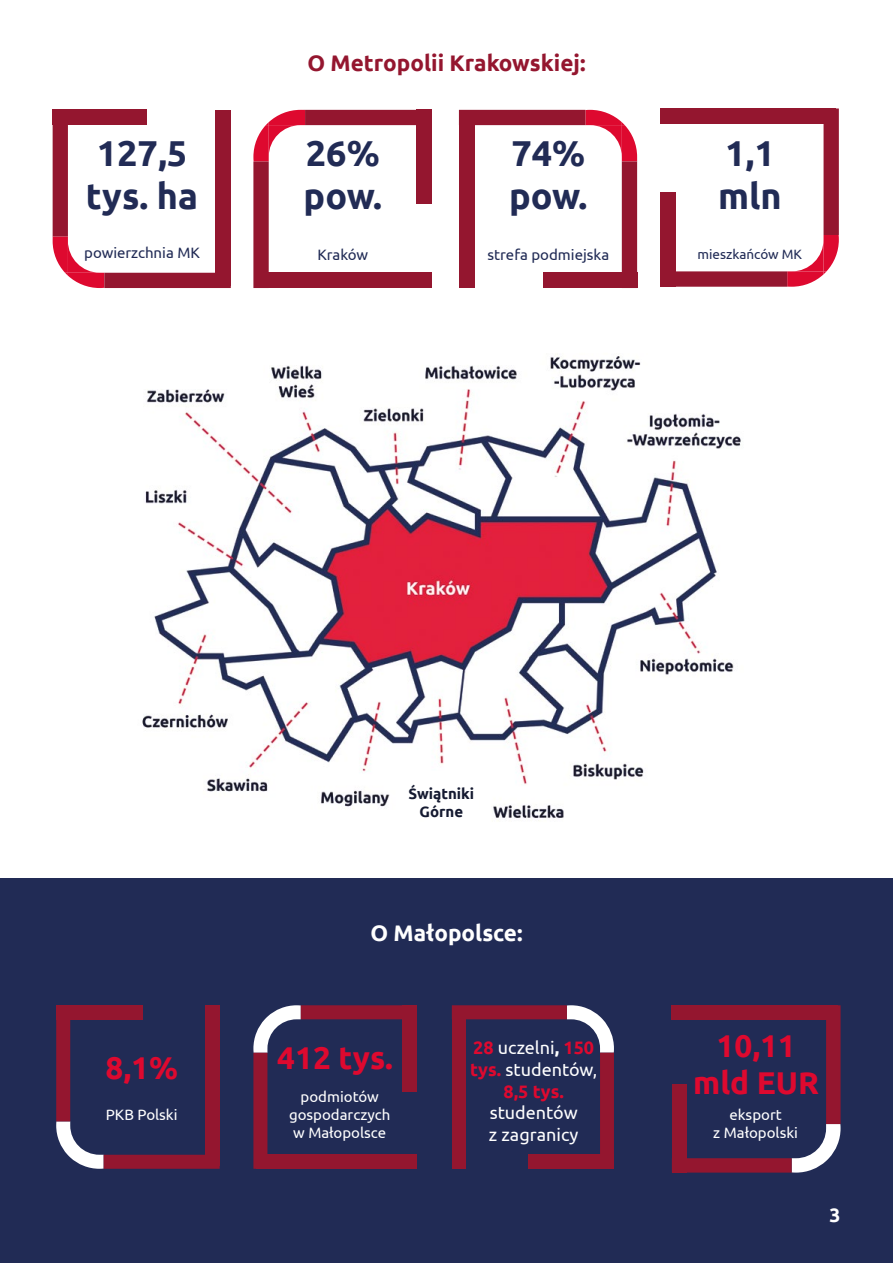
<style>
.page{position:relative;width:893px;height:1263px;background:#fff}
.page>*{position:absolute;margin:0;border:0;box-sizing:border-box;transform-origin:0 0}
.t1{font:700 36px/43.2px "Ubuntu";color:#212b55}
.t2{font:700 31.5px/37.8px "Ubuntu";color:#de092f;text-align:center}
.t3{font:700 22.5px "Ubuntu";color:#94162f}
.t4{font:700 22.5px "Ubuntu";color:#fff}
.t5{font:700 19.5px "Ubuntu";color:#fff}
.t6{font:18px/21.6px "Ubuntu";color:#fff;text-align:center}
.t7{font:15px/18px "Ubuntu";color:#fff;text-align:center}
.t8{font:15px "Ubuntu";color:#212b55}
.t9{font:700 15px/18px "Ubuntu";color:#151a31;text-align:center}
.t10{font:13.5px "Ubuntu";color:#212b55}
.s1{font-weight:700;color:#de092f}
.s2{font-weight:700}
</style>
<div class="page">
<div style="left:0;top:878px;width:893px;height:385px;background:#212b55"></div>
<svg style="left:53px;top:110px;width:178px;height:178px"></svg>
<svg style="left:253px;top:110px;width:179px;height:178px"></svg>
<svg style="left:459px;top:110px;width:179px;height:178px"></svg>
<svg style="left:661px;top:108px;width:178px;height:179px"></svg>
<svg style="left:56px;top:1005px;width:164px;height:164px"></svg>
<svg style="left:253px;top:1005px;width:164px;height:164px"></svg>
<svg style="left:452px;top:1005px;width:162px;height:164px"></svg>
<svg style="left:672px;top:1005px;width:168px;height:168px"></svg>
<img style="left:142px;top:354px;width:599px;height:467px">
<div style="left:412px;top:771px;width:67px;height:47px;background:#fff"></div>
<h1 class="t1" style="left:86px;top:131px;width:114px">127,5 tys. ha</h1>
<p class="t8" style="left:84px;top:244px;width:117px">powierzchnia MK</p>
<h3 class="t3" style="left:307px;top:50px;width:280px">O Metropolii Krakowskiej:</h3>
<h1 class="t1" style="left:304px;top:131px;width:80px">26% pow.</h1>
<h1 class="t1" style="left:509px;top:131px;width:80px">74% pow.</h1>
<h1 class="t1" style="left:718px;top:131px;width:65px">1,1 mln</h1>
<p class="t8" style="left:317px;top:245px;width:52px">Kraków</p>
<p class="t8" style="left:487px;top:245px;width:123px">strefa podmiejska</p>
<p class="t10" style="left:697px;top:246px;width:106px">mieszkańców MK</p>
<h2 class="t2" style="left:105px;top:1048px;width:74px">8,1%</h2>
<p class="t7" style="left:106px;top:1105px;width:73px">PKB Polski</p>
<p class="t9" style="left:408px;top:784px;width:67px">Świątniki<br>Górne</p>
<h3 class="t4" style="left:370px;top:919px;width:154px">O Małopolsce:</h3>
<h2 class="t2" style="left:277px;top:1038px;width:117px">412 tys.</h2>
<p class="t7" style="left:289px;top:1087px;width:103px">podmiotów gospodarczych w Małopolsce</p>
<p class="t6" style="left:470px;top:1037px;width:129px"><span class="s1">28</span> uczelni<span class="s2">,</span> <span class="s1">150 tys.</span> studentów,<br><span class="s1">8,5 tys.</span></p>
<p class="t6" style="left:489px;top:1101px;width:91px;text-align:left">studentów z zagranicy</p>
<h2 class="t2" style="left:693px;top:1026px;width:128px">10,11 mld EUR</h2>
<p class="t7" style="left:713px;top:1105px;width:86px">eksport<br>z Małopolski</p>
<h3 class="t5" style="left:829px;top:1203px;width:13px">3</h3>
</div>
